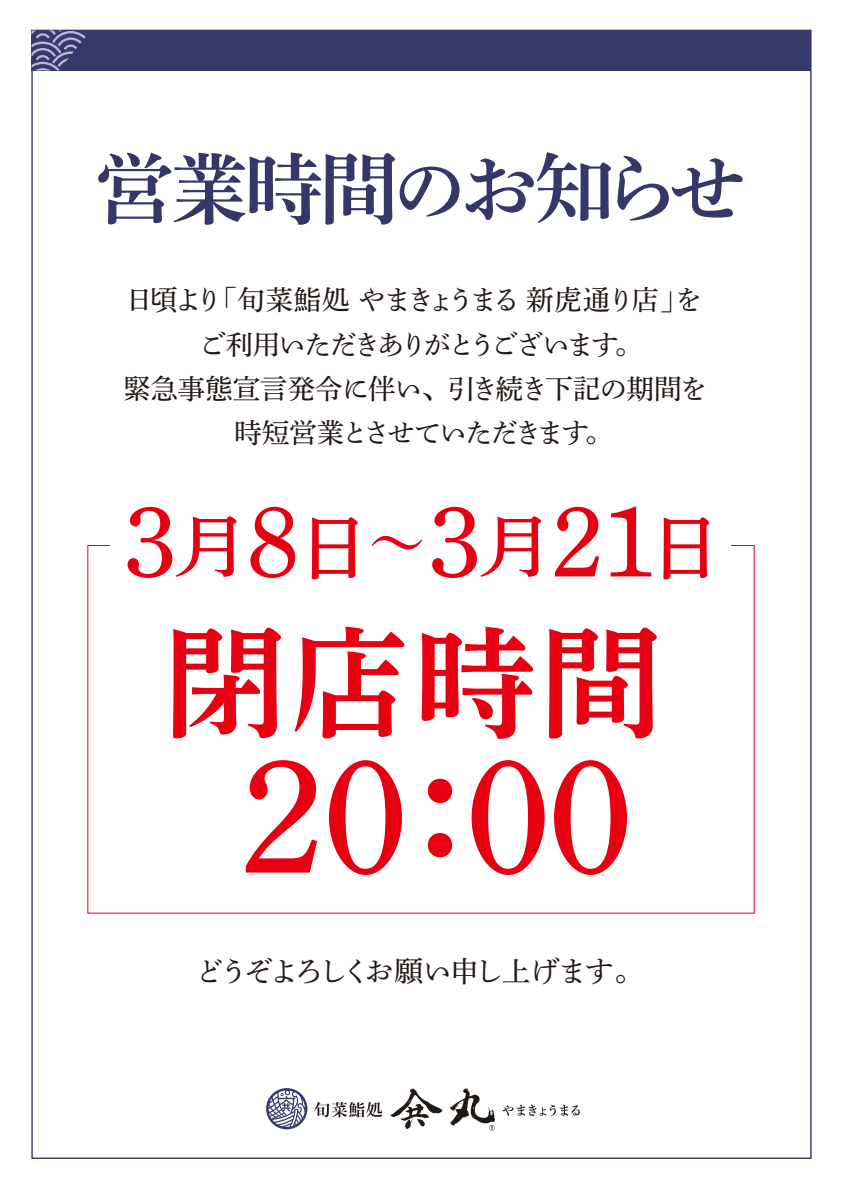
<style>
.page{position:relative;width:842px;height:1191px;background:#fff}
.page>*{position:absolute;margin:0;border:0;box-sizing:border-box;transform-origin:0 0}
.t1{font:162.6px "Shuei Yobu Min Std M";color:#e60012}
.t2{font:120.4px "Shuei Yobu Min Std B";color:#e60012}
.t3{font:100.7px "Shuei Yobu Min Std M";color:#e60012}
.t4{font:77.7px "Shuei Min Pro B";letter-spacing:-.04em;color:#353768}
.t5{font:28.7px "Shuei Min Pro M";letter-spacing:-.105em;color:#221815}
.t6{font:27.4px/44.2px "Shuei Min Pro M";letter-spacing:-.07em;color:#221815;text-align:center}
.s1{font-size:73.9px}
.s2{font-size:67.1px}
.s3{font-size:78.3px}
</style>
<div class="page">
<div style="left:31px;top:30px;width:780px;height:40px;background:#37386b"></div>
<svg style="left:31px;top:30px;width:55px;height:40px"></svg>
<svg style="left:266px;top:1088px;width:41px;height:41px"></svg>
<svg style="left:390px;top:1088px;width:52px;height:40px"></svg>
<svg style="left:314px;top:1102px;width:68px;height:15px"></svg>
<svg style="left:502px;top:1104px;width:78px;height:11px"></svg>
<svg style="left:450px;top:1088px;width:45px;height:42px"></svg>
<h3 class="t4" style="left:96px;top:132px;width:653px">営業時間<span class="s1">の</span>お知らせ</h3>
<p class="t6" style="left:123px;top:277px;width:586px">日頃より「旬菜鮨処 やまきょうまる 新虎通り店」をご利用いただきありがとうございます。<br>緊急事態宣言発令に伴い、引き続き下記の期間を時短営業とさせていただきます。</p>
<h3 class="t3" style="left:123px;top:472px;width:602px">3<span class="s2">月</span>8<span class="s3">日</span><span class="s2">～</span>3<span class="s2">月</span>21<span class="s3">日</span></h3>
<h2 class="t2" style="left:165px;top:597px;width:498px">閉店時間</h2>
<h1 class="t1" style="left:239px;top:704px;width:396px">20：00</h1>
<p class="t5" style="left:195px;top:950px;width:449px">どうぞよろしくお願い申し上げます。</p>
</div>
